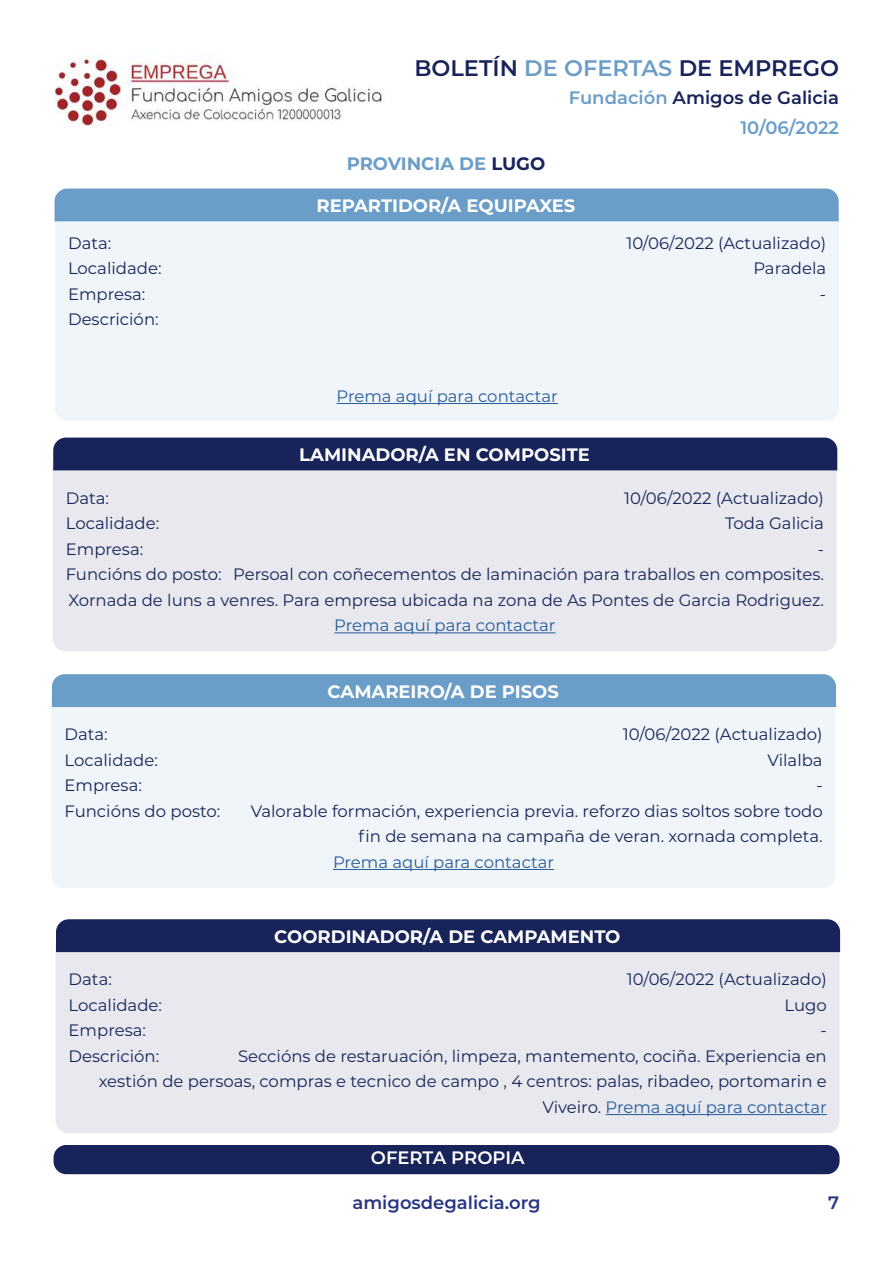
<style>
.page{position:relative;width:893px;height:1263px;background:#fff}
.page>*{position:absolute;margin:0;border:0;box-sizing:border-box;transform-origin:0 0}
.t1{font:600 22.5px "Montserrat";color:#172359}
.t2{font:700 18px "Montserrat";color:#fff}
.t3{font:600 18px/30.3px "Montserrat";color:#6a9dc8;text-align:right}
.t4{font:600 18px "Montserrat";color:#283583}
.t5{font:700 18px "Montserrat";color:#6a9dc8}
.t6{font:600 18px "Montserrat";color:#fff}
.t7{font:16.5px/25.5px "Montserrat";color:#172359;text-align:right}
.t8{font:16.5px "Montserrat";color:#275b9b}
.s1{color:#6a9dc8}
.s2{color:#172359}
.s3{color:#275b9b}
</style>
<div class="page">
<img style="left:55px;top:54px;width:327px;height:73px">
<div style="left:54px;top:1145px;width:785px;height:29px;background:#172359;border-radius:13px"></div>
<div style="left:55px;top:221px;width:784px;height:200px;background:#f0f5f9"></div>
<div style="left:55px;top:189px;width:784px;height:32px;background:#6a9dc8"></div>
<hr style="left:337px;top:403px;width:221px;height:1px;background:#275b9b">
<div style="left:51px;top:698px;width:784px;height:190px;background:#f0f5f9"></div>
<div style="left:53px;top:470px;width:784px;height:181px;background:#e8e9ee"></div>
<div style="left:55px;top:944px;width:784px;height:189px;background:#e8e9ee"></div>
<div style="left:52px;top:674px;width:784px;height:33px;background:#6a9dc8"></div>
<div style="left:53px;top:438px;width:784px;height:32px;background:#172359"></div>
<div style="left:56px;top:919px;width:784px;height:33px;background:#172359"></div>
<hr style="left:333px;top:869px;width:221px;height:1px;background:#275b9b">
<hr style="left:334px;top:632px;width:221px;height:1px;background:#275b9b">
<hr style="left:606px;top:1114px;width:221px;height:1px;background:#275b9b">
<h1 class="t1" style="left:414px;top:52px;width:426px">BOLETÍN <span class="s1">DE OFERTAS</span> DE EMPREGO</h1>
<p class="t5" style="left:347px;top:150px;width:200px">PROVINCIA DE <span class="s2">LUGO</span></p>
<p class="t3" style="left:569px;top:81px;width:272px">Fundación <span class="s2">Amigos de Galicia<br></span>10/06/2022</p>
<p class="t2" style="left:316px;top:193px;width:260px">REPARTIDOR/A EQUIPAXES</p>
<p class="t7" style="left:68px;top:230px;width:45px">Data:</p>
<p class="t7" style="left:626px;top:230px;width:201px">10/06/2022 (Actualizado)</p>
<p class="t7" style="left:68px;top:255px;width:95px">Localidade:</p>
<p class="t7" style="left:753px;top:255px;width:74px">Paradela</p>
<p class="t7" style="left:68px;top:281px;width:79px">Empresa:</p>
<p class="t7" style="left:820px;top:281px;width:8px">-</p>
<p class="t7" style="left:68px;top:306px;width:92px">Descrición:</p>
<p class="t8" style="left:337px;top:385px;width:223px">Prema aquí para contactar</p>
<p class="t2" style="left:299px;top:442px;width:292px">LAMINADOR/A EN COMPOSITE</p>
<p class="t7" style="left:66px;top:484px;width:45px">Data:</p>
<p class="t7" style="left:624px;top:484px;width:201px">10/06/2022 (Actualizado)</p>
<p class="t7" style="left:66px;top:510px;width:95px">Localidade:</p>
<p class="t7" style="left:725px;top:510px;width:100px">Toda Galicia</p>
<p class="t7" style="left:66px;top:535px;width:79px">Empresa:</p>
<p class="t7" style="left:66px;top:535px;width:760px;text-align:justify;text-indent:752px">- Funcións do posto: Persoal con coñecementos de laminación para traballos en composites.<br>Xornada de luns a venres. Para empresa ubicada na zona de As Pontes de Garcia Rodriguez.</p>
<p class="t8" style="left:334px;top:614px;width:223px">Prema aquí para contactar</p>
<p class="t2" style="left:328px;top:679px;width:233px">CAMAREIRO/A DE PISOS</p>
<p class="t7" style="left:65px;top:721px;width:45px">Data:</p>
<p class="t7" style="left:623px;top:721px;width:201px">10/06/2022 (Actualizado)</p>
<p class="t7" style="left:65px;top:747px;width:95px">Localidade:</p>
<p class="t7" style="left:767px;top:747px;width:57px">Vilalba</p>
<p class="t7" style="left:65px;top:772px;width:79px">Empresa:</p>
<p class="t7" style="left:816px;top:772px;width:8px">-</p>
<p class="t7" style="left:65px;top:797px;width:157px">Funcións do posto:</p>
<p class="t7" style="left:251px;top:797px;width:573px">Valorable formación, experiencia previa. reforzo dias soltos sobre todo fin de semana na campaña de veran. xornada completa.</p>
<p class="t8" style="left:333px;top:850px;width:223px">Prema aquí para contactar</p>
<p class="t2" style="left:274px;top:924px;width:348px">COORDINADOR/A DE CAMPAMENTO</p>
<p class="t7" style="left:69px;top:966px;width:45px">Data:</p>
<p class="t7" style="left:627px;top:966px;width:201px">10/06/2022 (Actualizado)</p>
<p class="t7" style="left:69px;top:992px;width:95px">Localidade:</p>
<p class="t7" style="left:784px;top:992px;width:44px">Lugo</p>
<p class="t7" style="left:69px;top:1017px;width:79px">Empresa:</p>
<p class="t7" style="left:820px;top:1017px;width:8px">-</p>
<p class="t7" style="left:69px;top:1043px;width:92px">Descrición:</p>
<p class="t7" style="left:99px;top:1043px;width:729px">Seccións de restaruación, limpeza, mantemento, cociña. Experiencia en<br>xestión de persoas, compras e tecnico de campo , 4 centros: palas, ribadeo, portomarin e<br>Viveiro. <span class="s3">Prema aquí para contactar</span></p>
<p class="t6" style="left:371px;top:1145px;width:155px">OFERTA PROPIA</p>
<p class="t4" style="left:352px;top:1190px;width:190px">amigosdegalicia.org</p>
<p class="t4" style="left:828px;top:1190px;width:12px">7</p>
</div>
